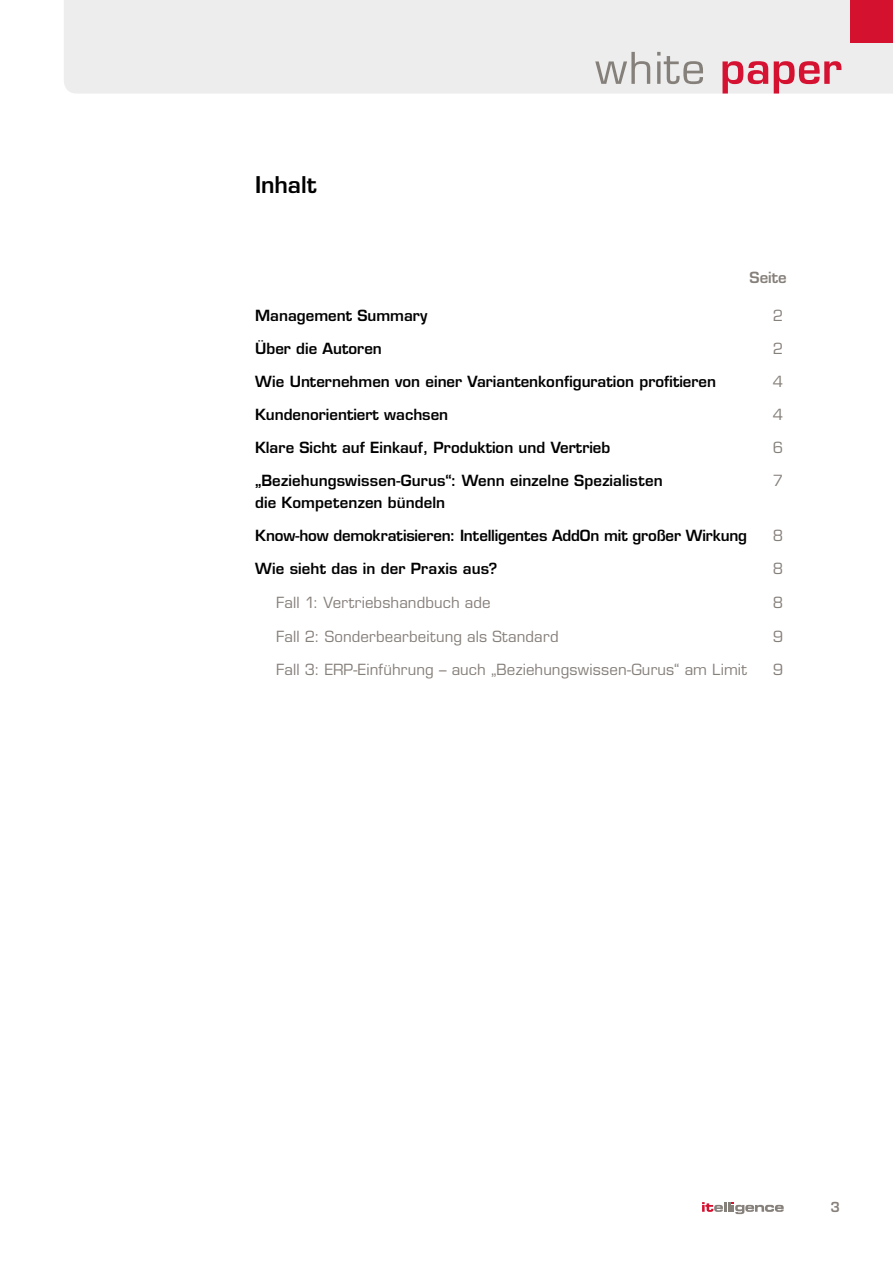
<style>
.page{position:relative;width:893px;height:1263px;background:#fff}
.page>*{position:absolute;margin:0;border:0;box-sizing:border-box;transform-origin:0 0}
.t1{font:600 22.5px "Eurostile LTCE";letter-spacing:-.005em;color:#000}
.t2{font:600 15px "Eurostile LTCE";color:#000}
.t3{font:500 15px "Eurostile LTCE";letter-spacing:.005em;color:#86807b}
.t4{font:600 15px "Eurostile LTCE";color:#86807b}
.t5{font:600 13.5px "Eurostile LTCE";color:#86807b}
</style>
<div class="page">
<div style="left:64px;top:0;width:829px;height:94px;background:#ededed"></div>
<svg style="left:702px;top:1202px;width:82px;height:12px"></svg>
<div style="left:850px;top:0;width:43px;height:43px;background:#d51130"></div>
<svg style="left:595px;top:52px;width:55px;height:32px;background:#d0cfcd"></svg>
<svg style="left:657px;top:52px;width:46px;height:32px"></svg>
<svg style="left:722px;top:61px;width:46px;height:33px;background:#e28d9b"></svg>
<svg style="left:774px;top:61px;width:67px;height:33px;background:#e49aa5"></svg>
<h1 class="t1" style="left:255px;top:170px;width:63px">Inhalt</h1>
<p class="t4" style="left:750px;top:268px;width:39px">Seite</p>
<p class="t2" style="left:255px;top:306px;width:174px">Management Summary</p>
<p class="t3" style="left:773px;top:306px;width:12px">2</p>
<p class="t2" style="left:255px;top:339px;width:128px">Über die Autoren</p>
<p class="t3" style="left:773px;top:339px;width:12px">2</p>
<p class="t2" style="left:255px;top:372px;width:462px">Wie Unternehmen von einer Variantenkonfiguration profitieren</p>
<p class="t3" style="left:773px;top:372px;width:12px">4</p>
<p class="t2" style="left:255px;top:405px;width:195px">Kundenorientiert wachsen</p>
<p class="t3" style="left:773px;top:405px;width:12px">4</p>
<p class="t2" style="left:255px;top:438px;width:357px">Klare Sicht auf Einkauf, Produktion und Vertrieb</p>
<p class="t3" style="left:773px;top:438px;width:12px">6</p>
<p class="t2" style="left:255px;top:471px;width:409px">„Beziehungswissen-Gurus“: Wenn einzelne Spezialisten</p>
<p class="t3" style="left:773px;top:471px;width:12px">7</p>
<p class="t2" style="left:255px;top:493px;width:192px">die Kompetenzen bündeln</p>
<p class="t2" style="left:255px;top:526px;width:493px">Know-how demokratisieren: Intelligentes AddOn mit großer Wirkung</p>
<p class="t3" style="left:773px;top:526px;width:12px">8</p>
<p class="t2" style="left:255px;top:559px;width:244px">Wie sieht das in der Praxis aus?</p>
<p class="t3" style="left:773px;top:559px;width:12px">8</p>
<p class="t3" style="left:276px;top:593px;width:216px">Fall 1: Vertriebshandbuch ade</p>
<p class="t3" style="left:773px;top:593px;width:12px">8</p>
<p class="t3" style="left:276px;top:627px;width:284px">Fall 2: Sonderbearbeitung als Standard</p>
<p class="t3" style="left:773px;top:627px;width:12px">9</p>
<p class="t3" style="left:276px;top:660px;width:472px">Fall 3: ERP-Einführung – auch „Beziehungswissen-Gurus“ am Limit</p>
<p class="t3" style="left:773px;top:660px;width:12px">9</p>
<p class="t5" style="left:831px;top:1199px;width:11px">3</p>
</div>
